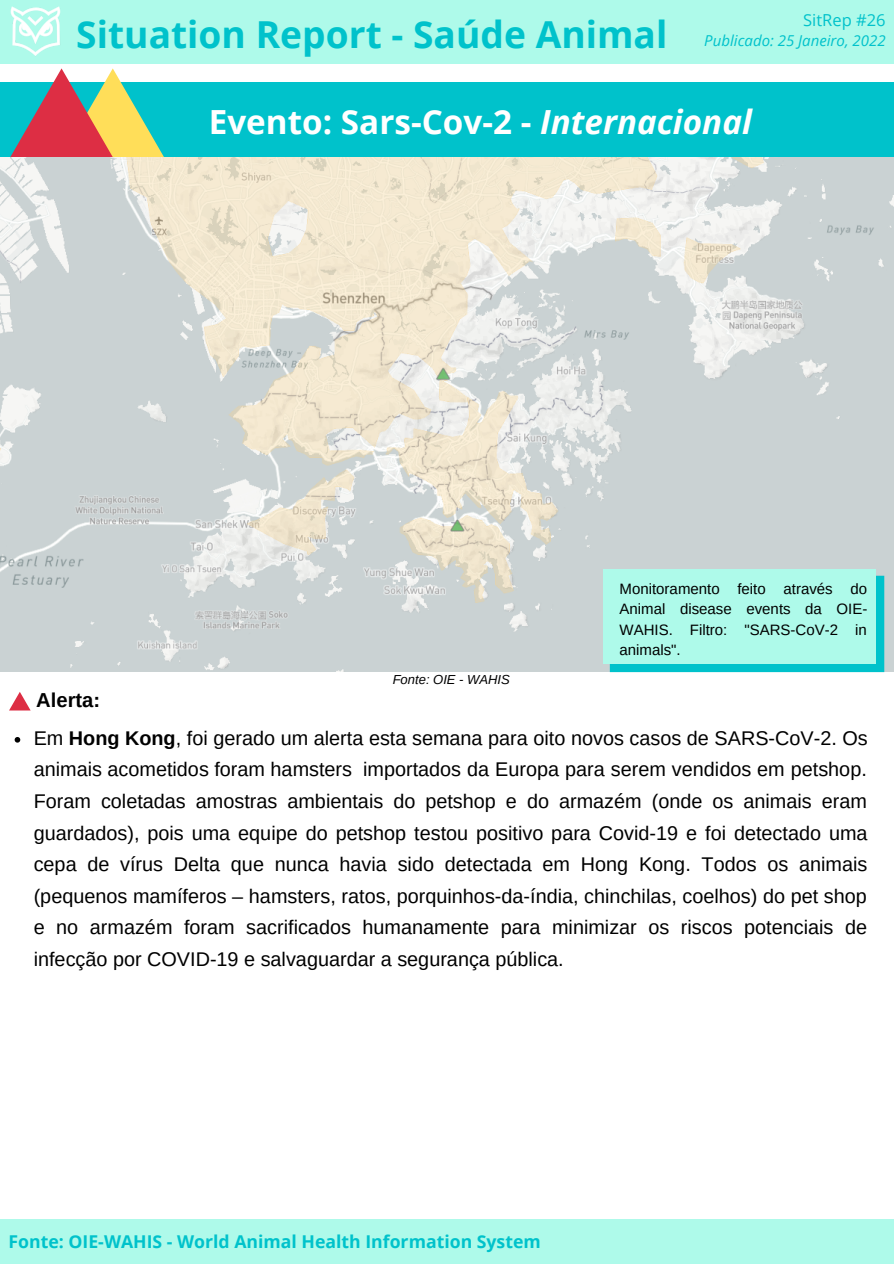
<style>
.page{position:relative;width:894px;height:1264px;background:#fff}
.page>*{position:absolute;margin:0;border:0;box-sizing:border-box;transform-origin:0 0}
.t1{font:700 37.2px "Open Sans";color:#00c2cb}
.t2{font:700 33.3px "Open Sans";color:#fff}
.t3{font:700 20.25px "Arimo";color:#000}
.t4{font:19.8px/31.5px "Arimo";color:#000;text-align:justify}
.t5{font:700 17.7px "Open Sans";color:#00c2cb}
.t6{font:16.5px "Open Sans";color:#00c2cb}
.t7{font:15px/20.2px "Arimo";color:#000;text-align:justify}
.t8{font:italic 15px "Open Sans";color:#00c2cb}
.t9{font:italic 13.05px "Arimo";color:#000}
.s1{font-style:italic}
.s2{font-weight:700}
</style>
<div class="page">
<div style="left:0;top:0;width:893px;height:63px;background:#aefaea"></div>
<img style="left:10px;top:6px;width:51px;height:50px">
<div style="left:0;top:83px;width:893px;height:74px;background:#00c2cb"></div>
<div style="left:0;top:1218px;width:893px;height:45px;background:#aefaea"></div>
<svg style="left:10px;top:68px;width:154px;height:89px"></svg>
<img style="left:0;top:157px;width:893px;height:515px">
<svg style="left:609px;top:575px;width:275px;height:97px;background:#13c8ce"></svg>
<div style="left:603px;top:569px;width:272px;height:94px;background:#aefaea"></div>
<svg style="left:15px;top:737px;width:5px;height:5px"></svg>
<svg style="left:9px;top:692px;width:22px;height:18px"></svg>
<h1 class="t1" style="left:76px;top:8px;width:592px">Situation Report - Saúde Animal</h1>
<p class="t6" style="left:802px;top:8px;width:84px">SitRep #26</p>
<p class="t8" style="left:704px;top:30px;width:183px">Publicado: 25 Janeiro, 2022</p>
<h2 class="t2" style="left:209px;top:98px;width:544px">Evento: Sars-Cov-2 - <span class="s1">Internacional</span></h2>
<p class="t3" style="left:36px;top:689px;width:65px">Alerta:</p>
<p class="t9" style="left:392px;top:672px;width:119px">Fonte: OIE - WAHIS</p>
<p class="t7" style="left:619px;top:578px;width:249px">Monitoramento feito através do Animal disease events da OIE-WAHIS. Filtro: "SARS-CoV-2 in animals".</p>
<p class="t4" style="left:34px;top:722px;width:835px">Em <span class="s2">Hong Kong</span>, foi gerado um alerta esta semana para oito novos casos de SARS-CoV-2. Os animais acometidos foram hamsters importados da Europa para serem vendidos em petshop.<br>Foram coletadas amostras ambientais do petshop e do armazém (onde os animais eram guardados), pois uma equipe do petshop testou positivo para Covid-19 e foi detectado uma cepa de vírus Delta que nunca havia sido detectada em Hong Kong. Todos os animais (pequenos mamíferos – hamsters, ratos, porquinhos-da-índia, chinchilas, coelhos) do pet shop e no armazém foram sacrificados humanamente para minimizar os riscos potenciais de infecção por COVID-19 e salvaguardar a segurança pública.</p>
<p class="t5" style="left:9px;top:1229px;width:533px">Fonte: OIE-WAHIS - World Animal Health Information System</p>
</div>
